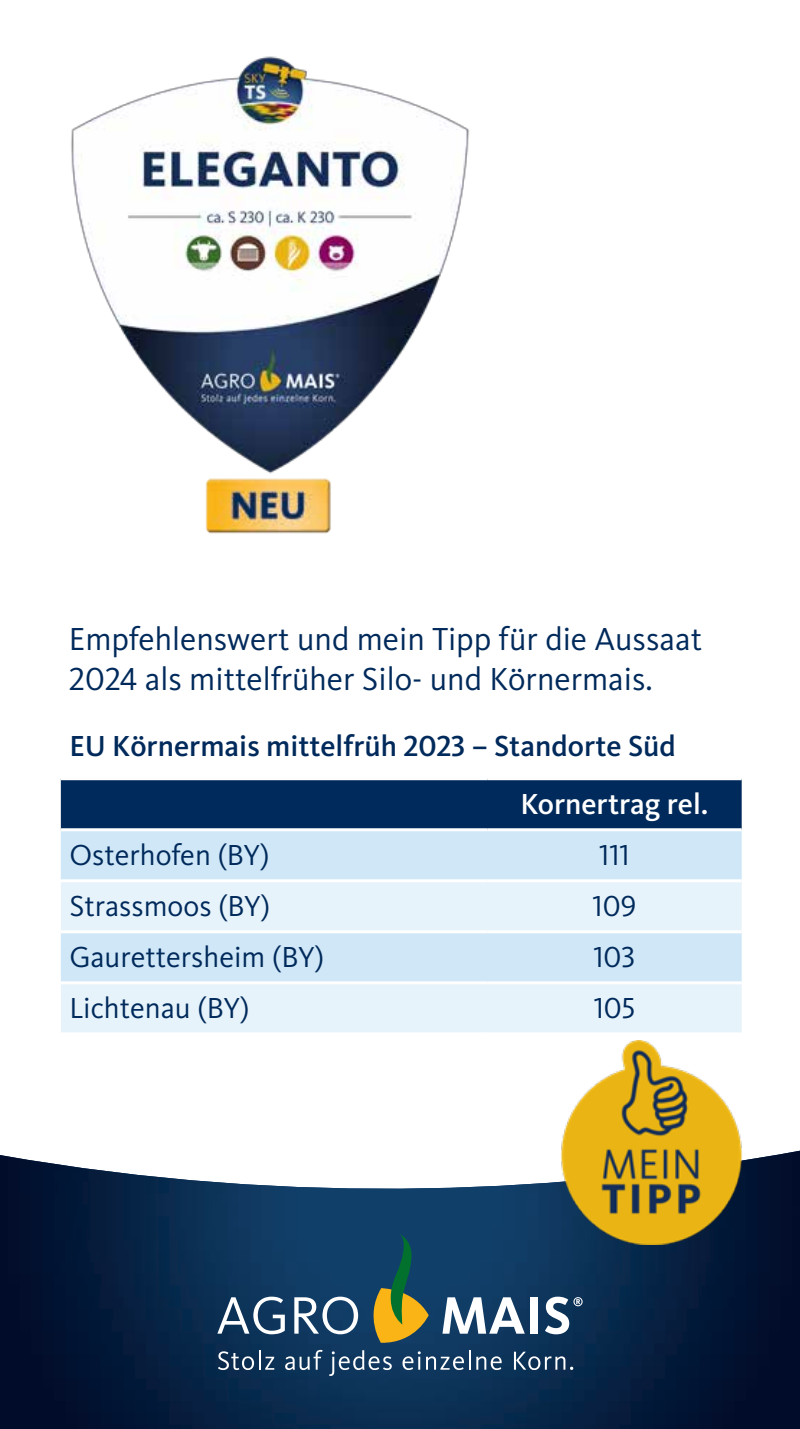
<style>
.page{position:relative;width:800px;height:1429px;background:#fff}
.page>*{position:absolute;margin:0;border:0;box-sizing:border-box;transform-origin:0 0}
.t1{font:33px/39.6px "Kievit";color:#002a5b}
.t2{font:30px "Kievit";color:#002a5b}
.t3{font:500 30px/58.2px "Kievit";color:#002a5b}
.t4{font:30px "Kievit Regular SC";color:#002a5b}
.s1{font-family:"Kievit Regular SC"}
.s2{font-family:"Kievit Medium SC";font-weight:400}
.s3{color:#fff}
</style>
<div class="page">
<img style="left:0;top:1150px;width:799px;height:279px">
<svg style="left:218px;top:1350px;width:56px;height:20px"></svg>
<svg style="left:285px;top:1350px;width:37px;height:20px"></svg>
<svg style="left:329px;top:1350px;width:62px;height:26px"></svg>
<svg style="left:402px;top:1351px;width:18px;height:19px"></svg>
<svg style="left:426px;top:1350px;width:44px;height:20px"></svg>
<svg style="left:476px;top:1356px;width:25px;height:14px"></svg>
<svg style="left:514px;top:1351px;width:59px;height:19px"></svg>
<svg style="left:217px;top:1296px;width:68px;height:38px"></svg>
<svg style="left:294px;top:1296px;width:64px;height:38px"></svg>
<svg style="left:442px;top:1297px;width:82px;height:36px"></svg>
<div style="left:530px;top:1297px;width:8px;height:36px;background:#fff"></div>
<svg style="left:545px;top:1296px;width:37px;height:38px"></svg>
<svg style="left:364px;top:1233px;width:64px;height:110px"></svg>
<img style="left:71px;top:56px;width:399px;height:413px">
<img style="left:205px;top:469px;width:126px;height:65px">
<div style="left:61px;top:780px;width:680px;height:48px;background:#002a5b"></div>
<div style="left:61px;top:831px;width:680px;height:48px;background:#d0e7f7"></div>
<svg style="left:61px;top:882px;width:680px;height:150px;fill:#e7f3fb"></svg>
<hr style="left:61px;top:930px;width:426px;height:3px;background:#fff">
<hr style="left:487px;top:930px;width:254px;height:3px;background:#fff">
<hr style="left:61px;top:981px;width:426px;height:3px;background:#fff">
<hr style="left:487px;top:981px;width:254px;height:3px;background:#fff">
<img style="left:550px;top:1040px;width:202px;height:204px">
<p class="t1" style="left:69px;top:620px;width:634px">Empfehlenswert und mein Tipp für die Aussaat<br><span class="s1">2024</span> als mittelfrüher Silo- und Körnermais.</p>
<p class="t3" style="left:520px;top:717px;width:189px;text-indent:-451px">EU Körnermais mittelfrüh <span class="s2">2023</span> – Standorte Süd<br><span class="s3">Kornertrag rel.</span></p>
<p class="t2" style="left:69px;top:838px;width:202px">Osterhofen (BY)</p>
<p class="t4" style="left:599px;top:838px;width:32px">111</p>
<p class="t2" style="left:69px;top:889px;width:202px">Strassmoos (BY)</p>
<p class="t4" style="left:592px;top:889px;width:45px">109</p>
<p class="t2" style="left:69px;top:940px;width:256px">Gaurettersheim (BY)</p>
<p class="t4" style="left:593px;top:940px;width:44px">103</p>
<p class="t2" style="left:69px;top:991px;width:181px">Lichtenau (BY)</p>
<p class="t4" style="left:593px;top:991px;width:43px">105</p>
</div>
